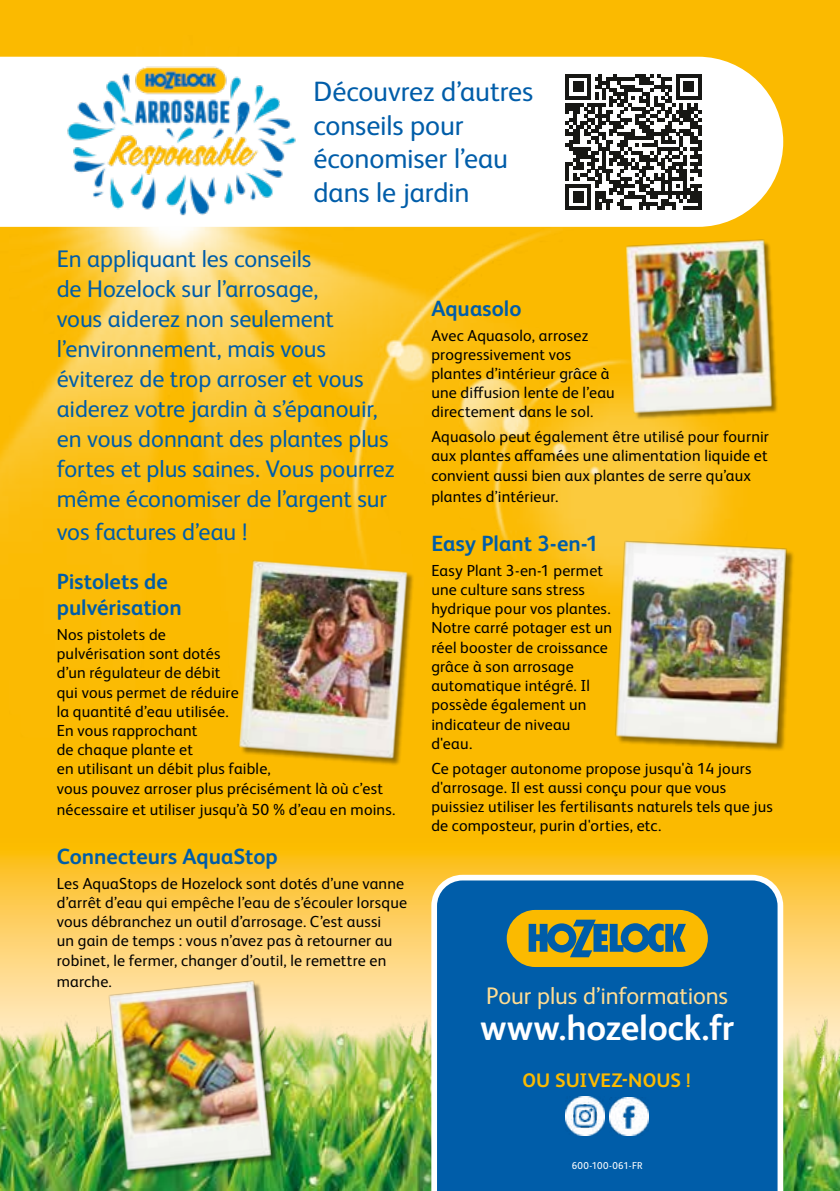
<style>
.page{position:relative;width:840px;height:1191px;background:#fff}
.page>*{position:absolute;margin:0;border:0;box-sizing:border-box;transform-origin:0 0}
.t1{font:700 36px "FS Albert Pro";letter-spacing:-.005em;color:#fff}
.t2{font:28px/33.6px "FS Albert Pro";letter-spacing:-.005em;color:#005da9}
.t3{font:24px/30px "FS Albert Pro";letter-spacing:-.005em;color:#005da9}
.t4{font:24px "FS Albert Pro";letter-spacing:-.005em;color:#ffdd93}
.t5{font:700 22px/26px "FS Albert Pro";color:#005da9}
.t6{font:700 19.6px "FS Albert Pro";letter-spacing:.005em;color:#fbba00}
.t7{font:16px/19.2px "FS Albert Pro";letter-spacing:.015em;color:#000}
.t8{font:10px "FS Albert Pro";letter-spacing:.03em;color:#fff}
</style>
<div class="page">
<div style="left:0;top:0;width:839px;height:1020px;background:#fbba00"></div>
<svg style="left:0;top:855px;width:839px;height:21px;background:#fcc020"></svg>
<img style="left:0;top:876px;width:839px;height:315px">
<img style="left:0;top:56px;width:784px;height:538px">
<svg style="left:431px;top:874px;width:351px;height:317px;background:#28709d"></svg>
<div style="left:0;top:57px;width:782px;height:170px;background:#fff"></div>
<img style="left:57px;top:58px;width:250px;height:167px">
<div style="left:240px;top:561px;width:174px;height:204px;background:#000;opacity:.4"></div>
<img style="left:238px;top:559px;width:170px;height:201px">
<div style="left:627px;top:241px;width:151px;height:179px;background:#000;opacity:.4"></div>
<img style="left:624px;top:239px;width:149px;height:175px">
<div style="left:616px;top:542px;width:178px;height:210px;background:#000;opacity:.4"></div>
<img style="left:614px;top:540px;width:173px;height:205px">
<div style="left:111px;top:982px;width:167px;height:194px;background:#000;opacity:.4"></div>
<img style="left:108px;top:979px;width:165px;height:192px">
<svg style="left:565px;top:74px;width:136px;height:136px;background:#7c7c7a"></svg>
<img style="left:609px;top:1097px;width:39px;height:38px">
<img style="left:564px;top:1097px;width:39px;height:38px">
<h2 class="t2" style="left:313px;top:73px;width:221px">Découvrez d’autres conseils pour économiser l’eau dans le jardin</h2>
<p class="t3" style="left:57px;top:242px;width:339px">En appliquant les conseils<br>de Hozelock sur l’arrosage,<br>vous aiderez non seulement l’environnement, mais vous éviterez de trop arroser et vous aiderez votre jardin à s’épanouir, en vous donnant des plantes plus fortes et plus saines. Vous pourrez même économiser de l’argent sur</p>
<h3 class="t3" style="left:57px;top:515px;width:192px">vos factures d’eau !</h3>
<h3 class="t5" style="left:57px;top:567px;width:126px">Pistolets de pulvérisation</h3>
<p class="t7" style="left:57px;top:623px;width:327px">Nos pistolets de<br>pulvérisation sont dotés<br>d’un régulateur de débit<br>qui vous permet de réduire<br>la quantité d’eau utilisée.<br>En vous rapprochant<br>de chaque plante et<br>en utilisant un débit plus faible,<br>vous pouvez arroser plus précisément là où c’est</p>
<p class="t7" style="left:57px;top:799px;width:340px">nécessaire et utiliser jusqu’à 50 % d’eau en moins.</p>
<h3 class="t5" style="left:57px;top:842px;width:222px">Connecteurs AquaStop</h3>
<p class="t7" style="left:57px;top:872px;width:352px">Les AquaStops de Hozelock sont dotés d’une vanne d’arrêt d’eau qui empêche l’eau de s’écouler lorsque vous débranchez un outil d’arrosage. C’est aussi<br>un gain de temps : vous n’avez pas à retourner au robinet, le fermer, changer d’outil, le remettre en</p>
<p class="t7" style="left:57px;top:971px;width:57px">marche.</p>
<h3 class="t5" style="left:431px;top:294px;width:92px">Aquasolo</h3>
<p class="t7" style="left:431px;top:324px;width:185px">Avec Aquasolo, arrosez progressivement vos plantes d’intérieur grâce à une diffusion lente de l’eau directement dans le sol.</p>
<p class="t7" style="left:431px;top:426px;width:339px;text-align:justify">Aquasolo peut également être utilisé pour fournir aux plantes affamées une alimentation liquide et convient aussi bien aux plantes de serre qu’aux</p>
<p class="t7" style="left:431px;top:486px;width:128px">plantes d’intérieur.</p>
<h3 class="t5" style="left:431px;top:529px;width:168px">Easy Plant 3-en-1</h3>
<p class="t7" style="left:431px;top:559px;width:182px">Easy Plant 3-en-1 permet une culture sans stress hydrique pour vos plantes.<br>Notre carré potager est un réel booster de croissance grâce à son arrosage automatique intégré. Il possède également un indicateur de niveau d'eau.</p>
<p class="t7" style="left:431px;top:757px;width:343px">Ce potager autonome propose jusqu'à 14 jours d'arrosage. Il est aussi conçu pour que vous puissiez utiliser les fertilisants naturels tels que jus de composteur, purin d'orties, etc.</p>
<h3 class="t4" style="left:486px;top:978px;width:243px">Pour plus d’informations</h3>
<h1 class="t1" style="left:480px;top:1001px;width:255px">www.hozelock.fr</h1>
<p class="t6" style="left:522px;top:1066px;width:170px">OU SUIVEZ-NOUS !</p>
<p class="t8" style="left:571px;top:1158px;width:73px">600-100-061-FR</p>
</div>
